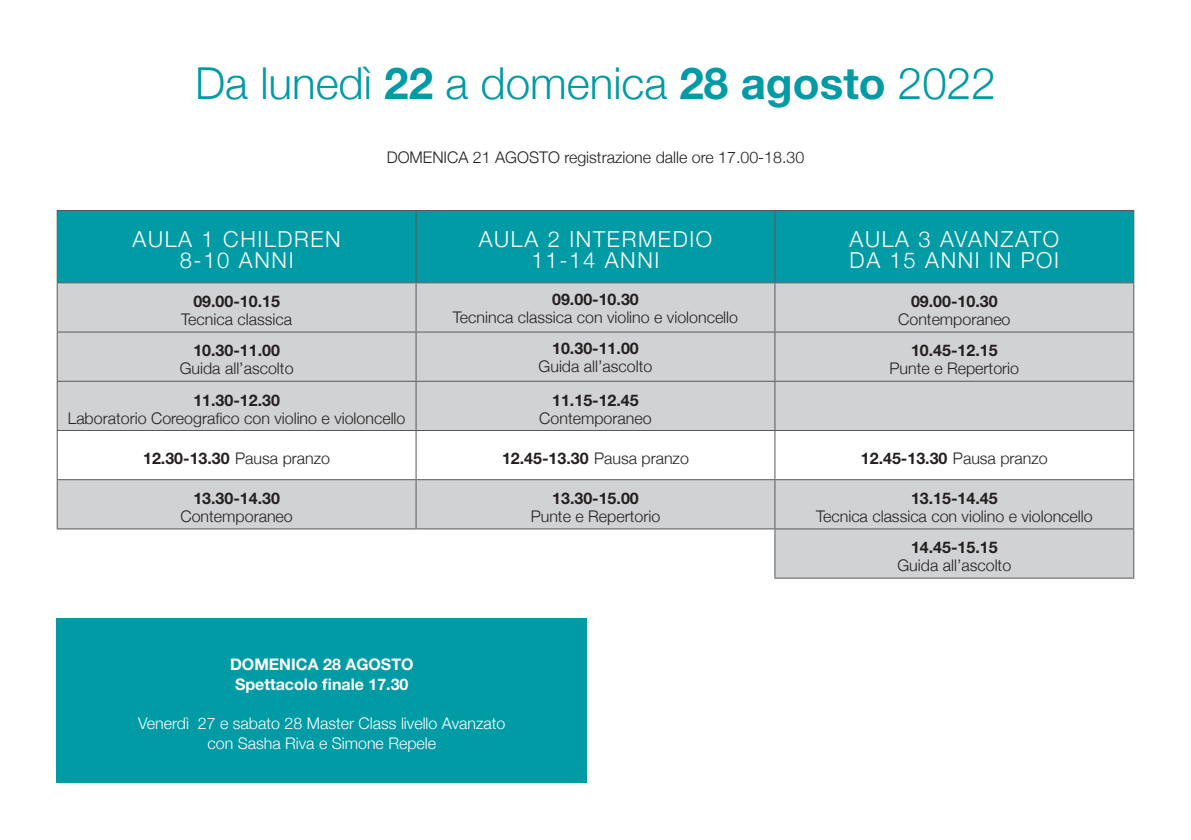
<style>
.page{position:relative;width:1191px;height:840px;background:#fff}
.page>*{position:absolute;margin:0;border:0;box-sizing:border-box;transform-origin:0 0}
.t1{font:300 44px "Helvetica Neue";color:#009ba5}
.t2{font:300 22px/21.4px "Helvetica Neue";letter-spacing:.075em;color:#fff;text-align:center}
.t3{font:300 16px "Helvetica Neue";color:#231f20}
.t4{font:700 16px "Helvetica Neue";color:#231f20}
.t5{font:300 16px/19.4px "Helvetica Neue";color:#fff;text-align:center}
.t6{font:700 16px/19.4px "Helvetica Neue";color:#fff;text-align:center}
.s1{font-weight:700}
.s2{font-weight:300}
</style>
<div class="page">
<div style="left:58px;top:211px;width:1075px;height:71px;background:#009ba5"></div>
<svg style="left:57px;top:283px;width:1076px;height:294px;background:#d5d6d8"></svg>
<svg style="left:58px;top:431px;width:1075px;height:48px"></svg>
<hr style="left:57px;top:210px;width:359px;height:1px;background:#57585a">
<hr style="left:57px;top:211px;width:1px;height:71px;background:#57585a">
<hr style="left:416px;top:210px;width:359px;height:1px;background:#57585a">
<hr style="left:415px;top:211px;width:1px;height:71px;background:#57585a">
<hr style="left:775px;top:210px;width:359px;height:1px;background:#57585a">
<hr style="left:774px;top:211px;width:1px;height:71px;background:#57585a">
<hr style="left:1133px;top:211px;width:1px;height:71px;background:#57585a">
<hr style="left:57px;top:282px;width:359px;height:1px;background:#57585a">
<hr style="left:57px;top:283px;width:1px;height:48px;background:#57585a">
<hr style="left:416px;top:282px;width:359px;height:1px;background:#57585a">
<hr style="left:415px;top:283px;width:1px;height:48px;background:#57585a">
<hr style="left:775px;top:282px;width:359px;height:1px;background:#57585a">
<hr style="left:774px;top:283px;width:1px;height:48px;background:#57585a">
<hr style="left:1133px;top:283px;width:1px;height:48px;background:#57585a">
<hr style="left:57px;top:331px;width:359px;height:1px;background:#57585a">
<hr style="left:57px;top:332px;width:1px;height:48px;background:#57585a">
<hr style="left:416px;top:331px;width:359px;height:1px;background:#57585a">
<hr style="left:415px;top:332px;width:1px;height:48px;background:#57585a">
<hr style="left:775px;top:331px;width:359px;height:1px;background:#57585a">
<hr style="left:774px;top:332px;width:1px;height:48px;background:#57585a">
<hr style="left:1133px;top:332px;width:1px;height:48px;background:#57585a">
<hr style="left:57px;top:380px;width:359px;height:1px;background:#57585a">
<hr style="left:57px;top:381px;width:1px;height:49px;background:#57585a">
<hr style="left:416px;top:380px;width:359px;height:1px;background:#57585a">
<hr style="left:415px;top:381px;width:1px;height:49px;background:#57585a">
<hr style="left:775px;top:380px;width:359px;height:1px;background:#57585a">
<hr style="left:774px;top:381px;width:1px;height:49px;background:#57585a">
<hr style="left:1133px;top:381px;width:1px;height:49px;background:#57585a">
<hr style="left:57px;top:430px;width:359px;height:1px;background:#57585a">
<hr style="left:57px;top:431px;width:1px;height:48px;background:#57585a">
<hr style="left:416px;top:430px;width:359px;height:1px;background:#57585a">
<hr style="left:415px;top:431px;width:1px;height:48px;background:#57585a">
<hr style="left:775px;top:430px;width:359px;height:1px;background:#57585a">
<hr style="left:774px;top:431px;width:1px;height:48px;background:#57585a">
<hr style="left:1133px;top:431px;width:1px;height:48px;background:#57585a">
<hr style="left:57px;top:479px;width:359px;height:1px;background:#57585a">
<hr style="left:57px;top:480px;width:1px;height:48px;background:#57585a">
<hr style="left:416px;top:479px;width:359px;height:1px;background:#57585a">
<hr style="left:415px;top:480px;width:1px;height:48px;background:#57585a">
<hr style="left:775px;top:479px;width:359px;height:1px;background:#57585a">
<hr style="left:774px;top:480px;width:1px;height:48px;background:#57585a">
<hr style="left:1133px;top:480px;width:1px;height:48px;background:#57585a">
<hr style="left:57px;top:528px;width:359px;height:1px;background:#57585a">
<hr style="left:416px;top:528px;width:359px;height:1px;background:#57585a">
<hr style="left:775px;top:528px;width:359px;height:1px;background:#57585a">
<hr style="left:774px;top:529px;width:1px;height:48px;background:#57585a">
<hr style="left:1133px;top:529px;width:1px;height:48px;background:#57585a">
<hr style="left:774px;top:577px;width:360px;height:1px;background:#57585a">
<div style="left:57px;top:618px;width:530px;height:164px;background:#009ba5"></div>
<h1 class="t1" style="left:195px;top:57px;width:802px">Da lunedì <span class="s1">22</span> a domenica <span class="s1">28 agosto</span> 2022</h1>
<p class="t3" style="left:387px;top:147px;width:419px">DOMENICA 21 AGOSTO registrazione dalle ore 17.00-18.30</p>
<h2 class="t2" style="left:132px;top:227px;width:210px">AULA 1 CHILDREN<br>8-10 ANNI</h2>
<h2 class="t2" style="left:479px;top:227px;width:235px">AULA 2 INTERMEDIO<br>11-14 ANNI</h2>
<h2 class="t2" style="left:849px;top:227px;width:211px;text-align:left">AULA 3 AVANZATO<br>DA 15 ANNI IN POI</h2>
<p class="t4" style="left:193px;top:291px;width:88px">09.00-10.15</p>
<p class="t3" style="left:181px;top:309px;width:112px">Tecnica classica</p>
<p class="t4" style="left:552px;top:289px;width:88px">09.00-10.30</p>
<p class="t3" style="left:453px;top:307px;width:287px">Tecninca classica con violino e violoncello</p>
<p class="t4" style="left:911px;top:291px;width:88px">09.00-10.30</p>
<p class="t3" style="left:898px;top:309px;width:114px">Contemporaneo</p>
<p class="t4" style="left:193px;top:340px;width:88px">10.30-11.00</p>
<p class="t3" style="left:180px;top:359px;width:115px">Guida all’ascolto</p>
<p class="t4" style="left:193px;top:390px;width:88px">11.30-12.30</p>
<p class="t3" style="left:68px;top:408px;width:339px">Laboratorio Coreografico con violino e violoncello</p>
<p class="t4" style="left:552px;top:338px;width:88px">10.30-11.00</p>
<p class="t3" style="left:538px;top:356px;width:115px">Guida all’ascolto</p>
<p class="t4" style="left:552px;top:390px;width:88px">11.15-12.45</p>
<p class="t3" style="left:539px;top:408px;width:114px">Contemporaneo</p>
<p class="t4" style="left:911px;top:340px;width:88px">10.45-12.15</p>
<p class="t3" style="left:889px;top:359px;width:131px">Punte e Repertorio</p>
<p class="t4" style="left:143px;top:448px;width:188px">12.30-13.30 <span class="s2">Pausa pranzo</span></p>
<p class="t4" style="left:502px;top:448px;width:188px">12.45-13.30 <span class="s2">Pausa pranzo</span></p>
<p class="t4" style="left:861px;top:448px;width:188px">12.45-13.30 <span class="s2">Pausa pranzo</span></p>
<p class="t4" style="left:193px;top:488px;width:88px">13.30-14.30</p>
<p class="t3" style="left:180px;top:506px;width:114px">Contemporaneo</p>
<p class="t4" style="left:552px;top:488px;width:88px">13.30-15.00</p>
<p class="t3" style="left:531px;top:506px;width:131px">Punte e Repertorio</p>
<p class="t4" style="left:911px;top:488px;width:88px">13.15-14.45</p>
<p class="t3" style="left:816px;top:506px;width:278px">Tecnica classica con violino e violoncello</p>
<p class="t4" style="left:911px;top:537px;width:88px">14.45-15.15</p>
<p class="t3" style="left:897px;top:555px;width:115px">Guida all’ascolto</p>
<p class="t6" style="left:230px;top:654px;width:185px">DOMENICA 28 AGOSTO<br>Spettacolo finale 17.30</p>
<p class="t5" style="left:138px;top:713px;width:368px">Venerdì 27 e sabato 28 Master Class livello Avanzato con Sasha Riva e Simone Repele</p>
</div>
